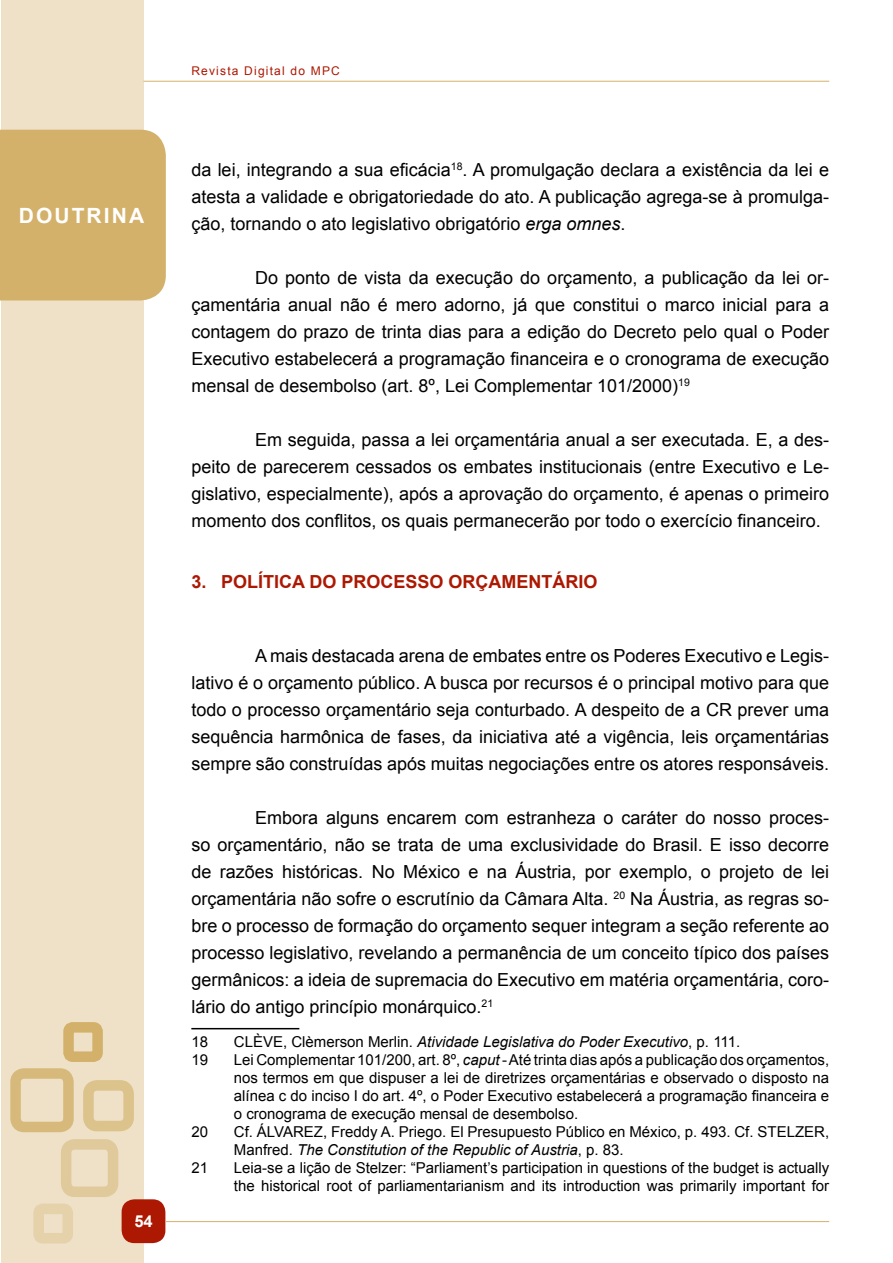
<style>
.page{position:relative;width:893px;height:1263px;background:#fff}
.page>*{position:absolute;margin:0;border:0;box-sizing:border-box;transform-origin:0 0}
.t1{font:700 21px "Arial";letter-spacing:.1em;color:#fff}
.t2{font:18px/27px "Arial";color:#000;text-align:justify}
.t3{font:700 18px "Arial";color:#ac1802}
.t4{font:700 16.5px "Arial";color:#fff}
.t5{font:15px/18px "Arial";color:#000}
.t6{font:italic 15px "Arial";color:#000}
.t7{font:12px "Arial";letter-spacing:.1em;color:#ac1802}
.s1{font-style:italic}
.s2{font-style:normal}
</style>
<div class="page">
<div style="left:1px;top:0;width:143px;height:1263px;background:#eee1c8"></div>
<div style="left:0;top:130px;width:166px;height:170px;background:#d3b16a"></div>
<div style="left:122px;top:1199px;width:43px;height:44px;background:#ac1802;border-radius:13px"></div>
<hr style="left:165px;top:1221px;width:664px;height:1px;background:#d3b16a">
<div style="left:10px;top:1068px;width:64px;height:64px;border:10px solid #d7ba7b;border-radius:9px"></div>
<div style="left:83px;top:1080px;width:51px;height:51px;border:10px solid #dcc28b;border-radius:9px"></div>
<div style="left:61px;top:1139px;width:57px;height:58px;border:10px solid #e0c99b;border-radius:9px"></div>
<div style="left:33px;top:1203px;width:40px;height:40px;border:10px solid #e5d1aa;border-radius:4px"></div>
<div style="left:63px;top:1022px;width:40px;height:40px;border:10px solid #d3b16a;border-radius:4px"></div>
<hr style="left:144px;top:81px;width:685px;height:1px;background:#d3b16a">
<hr style="left:191px;top:1028px;width:108px;height:1px;background:#000">
<p class="t1" style="left:19px;top:201px;width:127px">DOUTRINA</p>
<p class="t4" style="left:134px;top:1210px;width:20px">54</p>
<p class="t7" style="left:191px;top:63px;width:150px">Revista Digital do MPC</p>
<p class="t2" style="left:191px;top:156px;width:639px">da lei, integrando a sua eficácia<sup>18</sup>. A promulgação declara a existência da lei e atesta a validade e obrigatoriedade do ato. A publicação agrega-se à promulga&shy;ção, tornando o ato legislativo obrigatório <span class="s1">erga omnes</span>.</p>
<p class="t2" style="left:191px;top:264px;width:639px;text-indent:64px">Do ponto de vista da execução do orçamento, a publicação da lei or&shy;çamentária anual não é mero adorno, já que constitui o marco inicial para a contagem do prazo de trinta dias para a edição do Decreto pelo qual o Poder Executivo estabelecerá a programação financeira e o cronograma de execução mensal de desembolso (art. 8º, Lei Complementar 101/2000)<sup>19</sup></p>
<p class="t2" style="left:191px;top:426px;width:639px;text-indent:64px">Em seguida, passa a lei orçamentária anual a ser executada. E, a des&shy;peito de parecerem cessados os embates institucionais (entre Executivo e Le&shy;gislativo, especialmente), após a aprovação do orçamento, é apenas o primeiro momento dos conflitos, os quais permanecerão por todo o exercício financeiro.</p>
<p class="t3" style="left:191px;top:570px;width:408px">3. POLÍTICA DO PROCESSO ORÇAMENTÁRIO</p>
<p class="t2" style="left:191px;top:642px;width:639px;text-indent:64px">A mais destacada arena de embates entre os Poderes Executivo e Legis&shy;lativo é o orçamento público. A busca por recursos é o principal motivo para que todo o processo orçamentário seja conturbado. A despeito de a CR prever uma sequência harmônica de fases, da iniciativa até a vigência, leis orçamentárias sempre são construídas após muitas negociações entre os atores responsáveis.</p>
<p class="t2" style="left:191px;top:804px;width:639px;text-indent:64px">Embora alguns encarem com estranheza o caráter do nosso proces&shy;so orçamentário, não se trata de uma exclusividade do Brasil. E isso decorre de razões históricas. No México e na Áustria, por exemplo, o projeto de lei orçamentária não sofre o escrutínio da Câmara Alta. <sup>20</sup> Na Áustria, as regras so&shy;bre o processo de formação do orçamento sequer integram a seção referente ao processo legislativo, revelando a permanência de um conceito típico dos países germânicos: a ideia de supremacia do Executivo em matéria orçamentária, coro&shy;lário do antigo princípio monárquico.<sup>21</sup></p>
<p class="t5" style="left:191px;top:1032px;width:18px">18</p>
<p class="t6" style="left:234px;top:1032px;width:508px"><span class="s2">CLÈVE, Clèmerson Merlin.</span> Atividade Legislativa do Poder Executivo<span class="s2">, p. 111.</span></p>
<p class="t5" style="left:191px;top:1050px;width:18px">19</p>
<p class="t5" style="left:234px;top:1050px;width:597px;text-align:justify">Lei Complementar 101/200, art. 8º, <span class="s1">caput</span> - Até trinta dias após a publicação dos orçamentos, nos termos em que dispuser a lei de diretrizes orçamentárias e observado o disposto na alínea c do inciso I do art. 4º, o Poder Executivo estabelecerá a programação financeira e o cronograma de execução mensal de desembolso.</p>
<p class="t5" style="left:191px;top:1122px;width:18px">20</p>
<p class="t5" style="left:234px;top:1122px;width:597px">Cf. ÁLVAREZ, Freddy A. Priego. El Presupuesto Público en México, p. 493. Cf. STELZER,<br>Manfred. <span class="s1">The Constitution of the Republic of Austria</span>, p. 83.</p>
<p class="t5" style="left:191px;top:1158px;width:18px">21</p>
<p class="t5" style="left:234px;top:1158px;width:597px">Leia-se a lição de Stelzer: “Parliament’s participation in questions of the budget is actually the historical root of parliamentarianism and its introduction was primarily important for</p>
</div>
